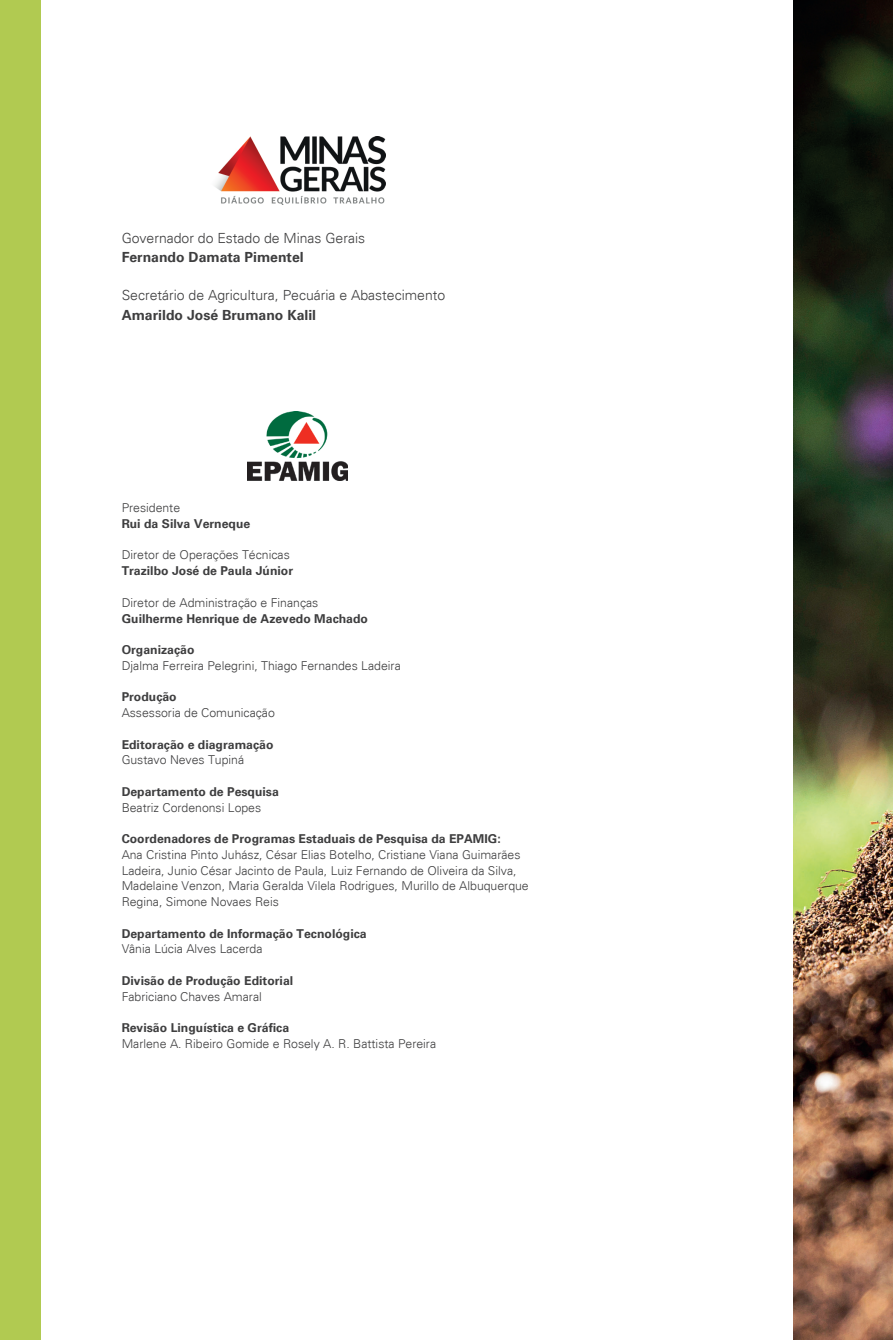
<style>
.page{position:relative;width:893px;height:1340px;background:#fff}
.page>*{position:absolute;margin:0;border:0;box-sizing:border-box;transform-origin:0 0}
.t1{font:300 14px "Univers";color:#3e3e3f}
.t2{font:700 14px "Univers";color:#3e3e3f}
.t3{font:300 12.25px/15.8px "Univers";color:#3e3e3f}
.t4{font:700 12.25px "Univers";color:#3e3e3f}
</style>
<div class="page">
<div style="left:0;top:0;width:41px;height:1339px;background:#b1ca51"></div>
<img style="left:794px;top:0;width:99px;height:1339px">
<img style="left:248px;top:412px;width:100px;height:68px">
<img style="left:215px;top:137px;width:170px;height:67px">
<p class="t1" style="left:122px;top:229px;width:245px">Governador do Estado de Minas Gerais</p>
<p class="t2" style="left:122px;top:248px;width:184px">Fernando Damata Pimentel</p>
<p class="t1" style="left:122px;top:287px;width:325px">Secretário de Agricultura, Pecuária e Abastecimento</p>
<p class="t2" style="left:122px;top:306px;width:196px">Amarildo José Brumano Kalil</p>
<p class="t3" style="left:122px;top:500px;width:60px">Presidente</p>
<p class="t4" style="left:122px;top:516px;width:130px">Rui da Silva Verneque</p>
<p class="t3" style="left:122px;top:547px;width:170px">Diretor de Operações Técnicas</p>
<p class="t4" style="left:122px;top:563px;width:173px">Trazilbo José de Paula Júnior</p>
<p class="t3" style="left:122px;top:594px;width:198px">Diretor de Administração e Finanças</p>
<p class="t4" style="left:122px;top:611px;width:248px">Guilherme Henrique de Azevedo Machado</p>
<p class="t4" style="left:122px;top:642px;width:74px">Organização</p>
<p class="t3" style="left:122px;top:657px;width:281px">Djalma Ferreira Pelegrini, Thiago Fernandes Ladeira</p>
<p class="t4" style="left:122px;top:689px;width:57px">Produção</p>
<p class="t3" style="left:122px;top:705px;width:155px">Assessoria de Comunicação</p>
<p class="t4" style="left:122px;top:737px;width:153px">Editoração e diagramação</p>
<p class="t3" style="left:122px;top:752px;width:124px">Gustavo Neves Tupiná</p>
<p class="t4" style="left:122px;top:784px;width:159px">Departamento de Pesquisa</p>
<p class="t3" style="left:122px;top:799px;width:141px">Beatriz Cordenonsi Lopes</p>
<p class="t4" style="left:122px;top:831px;width:381px">Coordenadores de Programas Estaduais de Pesquisa da EPAMIG:</p>
<p class="t3" style="left:122px;top:846px;width:409px">Ana Cristina Pinto Juhász, César Elias Botelho, Cristiane Viana Guimarães Ladeira, Junio César Jacinto de Paula, Luiz Fernando de Oliveira da Silva, Madelaine Venzon, Maria Geralda Vilela Rodrigues, Murillo de Albuquerque Regina, Simone Novaes Reis</p>
<p class="t4" style="left:122px;top:926px;width:247px">Departamento de Informação Tecnológica</p>
<p class="t3" style="left:122px;top:941px;width:142px">Vânia Lúcia Alves Lacerda</p>
<p class="t4" style="left:122px;top:973px;width:173px">Divisão de Produção Editorial</p>
<p class="t3" style="left:122px;top:988px;width:142px">Fabriciano Chaves Amaral</p>
<p class="t4" style="left:122px;top:1020px;width:169px">Revisão Linguística e Gráfica</p>
<p class="t3" style="left:122px;top:1035px;width:316px">Marlene A. Ribeiro Gomide e Rosely A. R. Battista Pereira</p>
</div>
